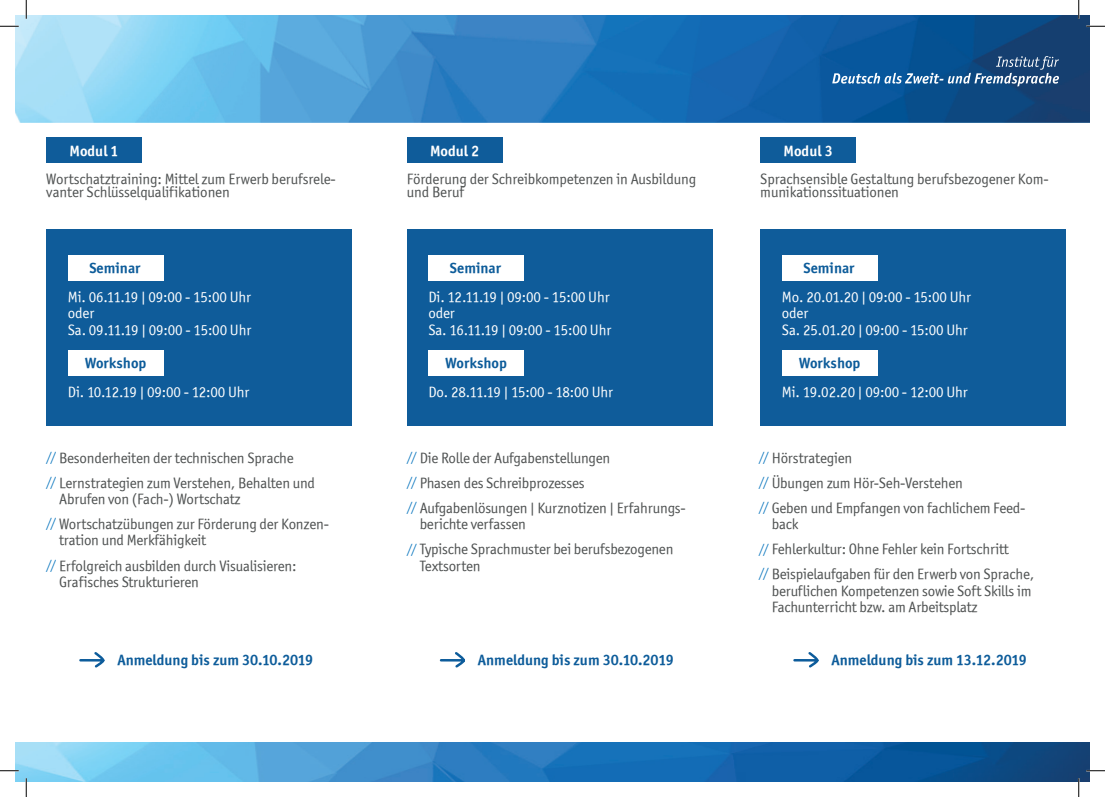
<style>
.page{position:relative;width:1105px;height:797px;background:#fff}
.page>*{position:absolute;margin:0;border:0;box-sizing:border-box;transform-origin:0 0}
.t1{font:15px/25px "Officina Sans ITCTT Book";letter-spacing:-.015em;color:#4f5252}
.t2{font:15px/16.2px "Officina Sans ITCTT Book";letter-spacing:-.01em;color:#fff}
.t3{font:15px "Officina Sans ITCTT Bold";color:#0d5c9a}
.t4{font:15px "Officina Sans ITCTT Bold";color:#fff}
.t5{font:12.5px "Officina Sans ITCTT Book";color:#0e78bf}
</style>
<div class="page">
<img style="left:16px;top:16px;width:1073px;height:106px">
<svg style="left:832px;top:56px;width:227px;height:30px;background:#30679b"></svg>
<img style="left:16px;top:742px;width:1073px;height:39px">
<div style="left:46px;top:229px;width:306px;height:196px;background:#0f5c9a"></div>
<div style="left:68px;top:255px;width:95px;height:25px;background:#fff"></div>
<div style="left:68px;top:350px;width:95px;height:25px;background:#fff"></div>
<div style="left:407px;top:229px;width:305px;height:196px;background:#0f5c9a"></div>
<div style="left:428px;top:255px;width:96px;height:25px;background:#fff"></div>
<div style="left:428px;top:350px;width:96px;height:25px;background:#fff"></div>
<div style="left:760px;top:229px;width:306px;height:196px;background:#0f5c9a"></div>
<div style="left:782px;top:255px;width:95px;height:25px;background:#fff"></div>
<div style="left:782px;top:350px;width:95px;height:25px;background:#fff"></div>
<svg style="left:79px;top:652px;width:26px;height:16px"></svg>
<svg style="left:439px;top:652px;width:26px;height:16px"></svg>
<svg style="left:793px;top:652px;width:26px;height:16px"></svg>
<div style="left:46px;top:138px;width:96px;height:25px;background:#0f5c9a"></div>
<div style="left:407px;top:138px;width:95px;height:25px;background:#0f5c9a"></div>
<div style="left:760px;top:138px;width:96px;height:25px;background:#0f5c9a"></div>
<svg style="left:0;top:25px;width:19px;height:2px"></svg>
<svg style="left:1086px;top:25px;width:19px;height:2px"></svg>
<svg style="left:0;top:770px;width:19px;height:1px"></svg>
<svg style="left:1086px;top:770px;width:19px;height:1px"></svg>
<svg style="left:25px;top:0;width:2px;height:19px"></svg>
<svg style="left:25px;top:778px;width:2px;height:19px"></svg>
<svg style="left:1078px;top:0;width:1px;height:19px"></svg>
<svg style="left:1078px;top:778px;width:1px;height:19px"></svg>
<p class="t4" style="left:69px;top:141px;width:51px">Modul 1</p>
<p class="t4" style="left:430px;top:141px;width:51px">Modul 2</p>
<p class="t4" style="left:783px;top:141px;width:51px">Modul 3</p>
<p class="t1" style="left:46px;top:171px;width:291px;line-height:13.8px">Wortschatztraining: Mittel zum Erwerb berufsrele&shy;vanter Schlüsselqualifikationen</p>
<p class="t1" style="left:407px;top:171px;width:291px;line-height:13.8px">Förderung der Schreibkompetenzen in Ausbildung und Beruf</p>
<p class="t1" style="left:760px;top:171px;width:290px;line-height:13.8px">Sprachsensible Gestaltung berufsbezogener Kom&shy;munikationssituationen</p>
<p class="t3" style="left:89px;top:258px;width:53px">Seminar</p>
<p class="t2" style="left:68px;top:289px;width:185px">Mi. 06.11.19 | 09:00 - 15:00 Uhr oder<br>Sa. 09.11.19 | 09:00 - 15:00 Uhr</p>
<p class="t3" style="left:450px;top:258px;width:53px">Seminar</p>
<p class="t2" style="left:428px;top:289px;width:184px">Di. 12.11.19 | 09:00 - 15:00 Uhr oder<br>Sa. 16.11.19 | 09:00 - 15:00 Uhr</p>
<p class="t3" style="left:803px;top:258px;width:53px">Seminar</p>
<p class="t2" style="left:782px;top:289px;width:191px">Mo. 20.01.20 | 09:00 - 15:00 Uhr oder<br>Sa. 25.01.20 | 09:00 - 15:00 Uhr</p>
<p class="t3" style="left:85px;top:354px;width:63px">Workshop</p>
<p class="t3" style="left:445px;top:354px;width:63px">Workshop</p>
<p class="t3" style="left:799px;top:354px;width:63px">Workshop</p>
<p class="t2" style="left:68px;top:384px;width:183px">Di. 10.12.19 | 09:00 - 12:00 Uhr</p>
<p class="t2" style="left:428px;top:384px;width:186px">Do. 28.11.19 | 15:00 - 18:00 Uhr</p>
<p class="t2" style="left:782px;top:384px;width:187px">Mi. 19.02.20 | 09:00 - 12:00 Uhr</p>
<p class="t5" style="left:47px;top:449px;width:11px">//</p>
<p class="t1" style="left:59px;top:445px;width:257px">Besonderheiten der technischen Sprache<br>Lernstrategien zum Verstehen, Behalten und</p>
<p class="t1" style="left:59px;top:486px;width:271px">Abrufen von (Fach-) Wortschatz<br>Wortschatzübungen zur Förderung der Konzen-</p>
<p class="t1" style="left:59px;top:528px;width:239px">tration und Merkfähigkeit<br>Erfolgreich ausbilden durch Visualisieren:</p>
<p class="t1" style="left:59px;top:569px;width:141px">Grafisches Strukturieren</p>
<p class="t5" style="left:47px;top:474px;width:11px">//</p>
<p class="t5" style="left:47px;top:516px;width:11px">//</p>
<p class="t5" style="left:47px;top:557px;width:11px">//</p>
<p class="t1" style="left:420px;top:445px;width:268px">Die Rolle der Aufgabenstellungen<br>Phasen des Schreibprozesses<br>Aufgabenlösungen | Kurznotizen | Erfahrungs-</p>
<p class="t1" style="left:420px;top:511px;width:255px">berichte verfassen<br>Typische Sprachmuster bei berufsbezogenen</p>
<p class="t1" style="left:420px;top:553px;width:63px">Textsorten</p>
<p class="t5" style="left:407px;top:450px;width:11px">//</p>
<p class="t5" style="left:407px;top:500px;width:11px">//</p>
<p class="t5" style="left:407px;top:541px;width:11px">//</p>
<p class="t5" style="left:407px;top:475px;width:11px">//</p>
<p class="t1" style="left:772px;top:445px;width:255px">Hörstrategien<br>Übungen zum Hör-Seh-Verstehen<br>Geben und Empfangen von fachlichem Feed-</p>
<p class="t1" style="left:772px;top:511px;width:264px">back<br>Fehlerkultur: Ohne Fehler kein Fortschritt<br>Beispielaufgaben für den Erwerb von Sprache,</p>
<p class="t1" style="left:772px;top:582px;width:261px;line-height:16.2px">beruflichen Kompetenzen sowie Soft Skills im<br>Fachunterricht bzw. am Arbeitsplatz</p>
<p class="t5" style="left:759px;top:450px;width:11px">//</p>
<p class="t5" style="left:759px;top:500px;width:11px">//</p>
<p class="t5" style="left:759px;top:541px;width:11px">//</p>
<p class="t5" style="left:759px;top:475px;width:11px">//</p>
<p class="t5" style="left:759px;top:565px;width:11px">//</p>
<p class="t3" style="left:117px;top:650px;width:197px">Anmeldung bis zum 30.10.2019</p>
<p class="t3" style="left:478px;top:650px;width:197px">Anmeldung bis zum 30.10.2019</p>
<p class="t3" style="left:831px;top:650px;width:197px">Anmeldung bis zum 13.12.2019</p>
</div>
